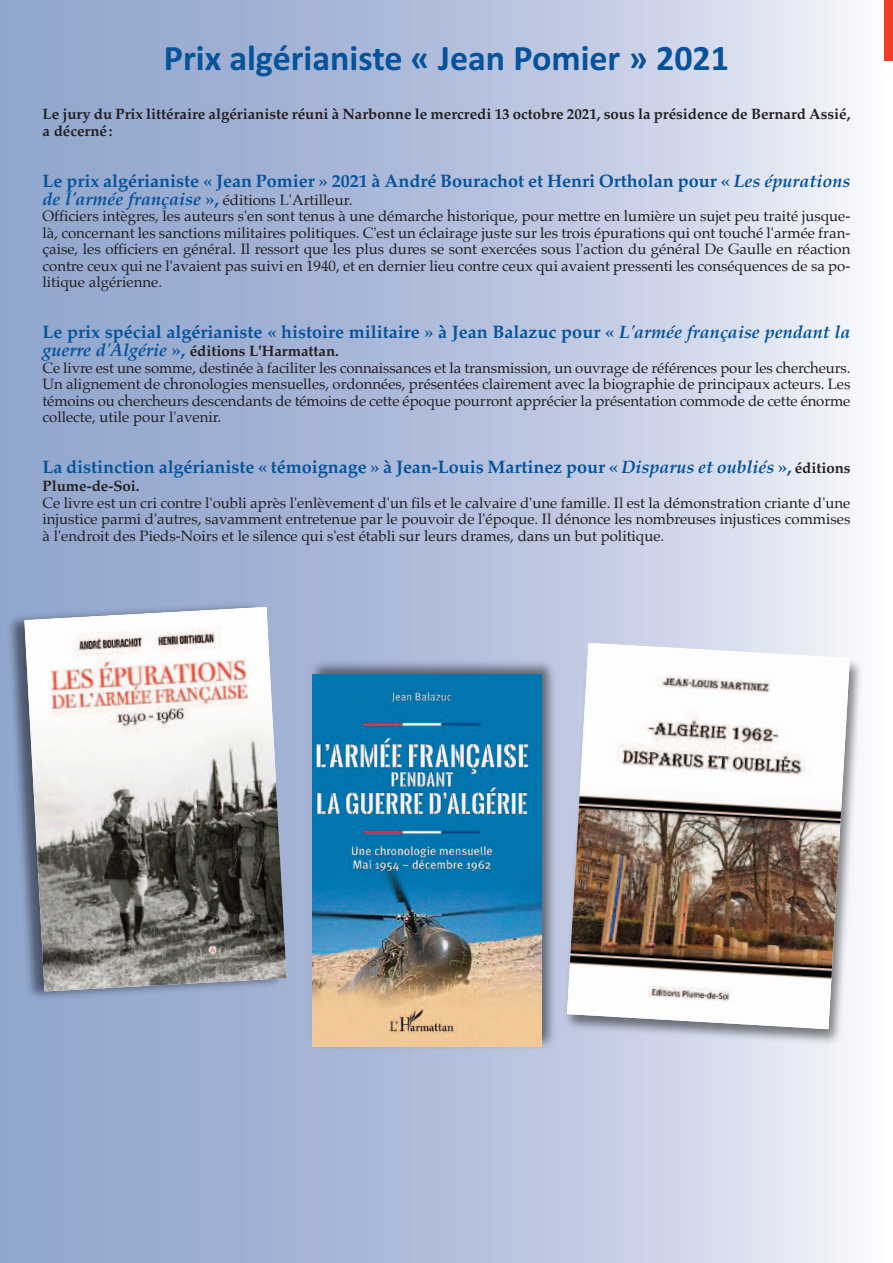
<style>
.page{position:relative;width:893px;height:1263px;background:#fff}
.page>*{position:absolute;margin:0;border:0;box-sizing:border-box;transform-origin:0 0}
.t1{font:700 36px "Calibri";color:#04539b}
.t2{font:700 18px "Palatino";color:#04539b}
.t3{font:15px/16.5px "Palatino";color:#231f20}
.t4{font:700 15px/16.5px "Palatino";color:#231f20}
.s1{font-style:italic}
.s2{font-weight:700;font-style:italic;font-size:18px;color:#04539b}
.s3{font-weight:700;font-size:18px;color:#04539b}
.s4{font-weight:700}
.s5{font-size:15px;color:#231f20}
</style>
<div class="page">
<div style="left:0;top:0;width:885px;height:1263px;background:linear-gradient(to right,#859bc8,#ebedf6)"></div>
<div style="left:885px;top:0;width:8px;height:61px;background:#ef3e25"></div>
<img style="left:2px;top:593px;width:289px;height:411px">
<img style="left:24px;top:607px;width:263px;height:384px">
<img style="left:306px;top:655px;width:255px;height:398px">
<img style="left:312px;top:675px;width:229px;height:371px">
<img style="left:560px;top:636px;width:310px;height:413px">
<img style="left:567px;top:643px;width:283px;height:386px">
<h1 class="t1" style="left:164px;top:36px;width:567px">Prix algérianiste « Jean Pomier » 2021</h1>
<p class="t4" style="left:43px;top:107px;width:809px">Le jury du Prix littéraire algérianiste réuni à Narbonne le mercredi 13 octobre 2021, sous la présidence de Bernard Assié, a décerné:</p>
<p class="t2" style="left:43px;top:172px;width:809px">Le prix algérianiste « Jean Pomier » 2021 à André Bourachot et Henri Ortholan pour « <span class="s1">Les épurations</span></p>
<p class="t3" style="left:43px;top:192px;width:809px"><span class="s2">de l'armée française</span> <span class="s3">»,</span> éditions L'Artilleur.<br>Officiers intègres, les auteurs s'en sont tenus à une démarche historique, pour mettre en lumière un sujet peu traité jusque&shy;là, concernant les sanctions militaires politiques. C'est un éclairage juste sur les trois épurations qui ont touché l'armée fran&shy;çaise, les officiers en général. Il ressort que les plus dures se sont exercées sous l'action du général De Gaulle en réaction contre ceux qui ne l'avaient pas suivi en 1940, et en dernier lieu contre ceux qui avaient pressenti les conséquences de sa po&shy;litique algérienne.</p>
<p class="t2" style="left:43px;top:323px;width:809px">Le prix spécial algérianiste « histoire militaire » à Jean Balazuc pour « <span class="s1">L'armée française pendant la</span></p>
<p class="t3" style="left:43px;top:344px;width:809px"><span class="s2">guerre d'Algérie</span> <span class="s3">»,</span> <span class="s4">éditions L'Harmattan.<br></span>Ce livre est une somme, destinée à faciliter les connaissances et la transmission, un ouvrage de références pour les chercheurs.<br>Un alignement de chronologies mensuelles, ordonnées, présentées clairement avec la biographie de principaux acteurs. Les témoins ou chercheurs descendants de témoins de cette époque pourront apprécier la présentation commode de cette énorme collecte, utile pour l'avenir.</p>
<p class="t2" style="left:43px;top:458px;width:809px">La distinction algérianiste « témoignage » à Jean-Louis Martinez pour « <span class="s1">Disparus et oubliés</span> », <span class="s5">éditions</span></p>
<p class="t4" style="left:43px;top:479px;width:99px">Plume-de-Soi.</p>
<p class="t3" style="left:43px;top:495px;width:809px;text-align:justify">Ce livre est un cri contre l'oubli après l'enlèvement d'un fils et le calvaire d'une famille. Il est la démonstration criante d'une injustice parmi d'autres, savamment entretenue par le pouvoir de l'époque. Il dénonce les nombreuses injustices commises à l'endroit des Pieds-Noirs et le silence qui s'est établi sur leurs drames, dans un but politique.</p>
</div>
